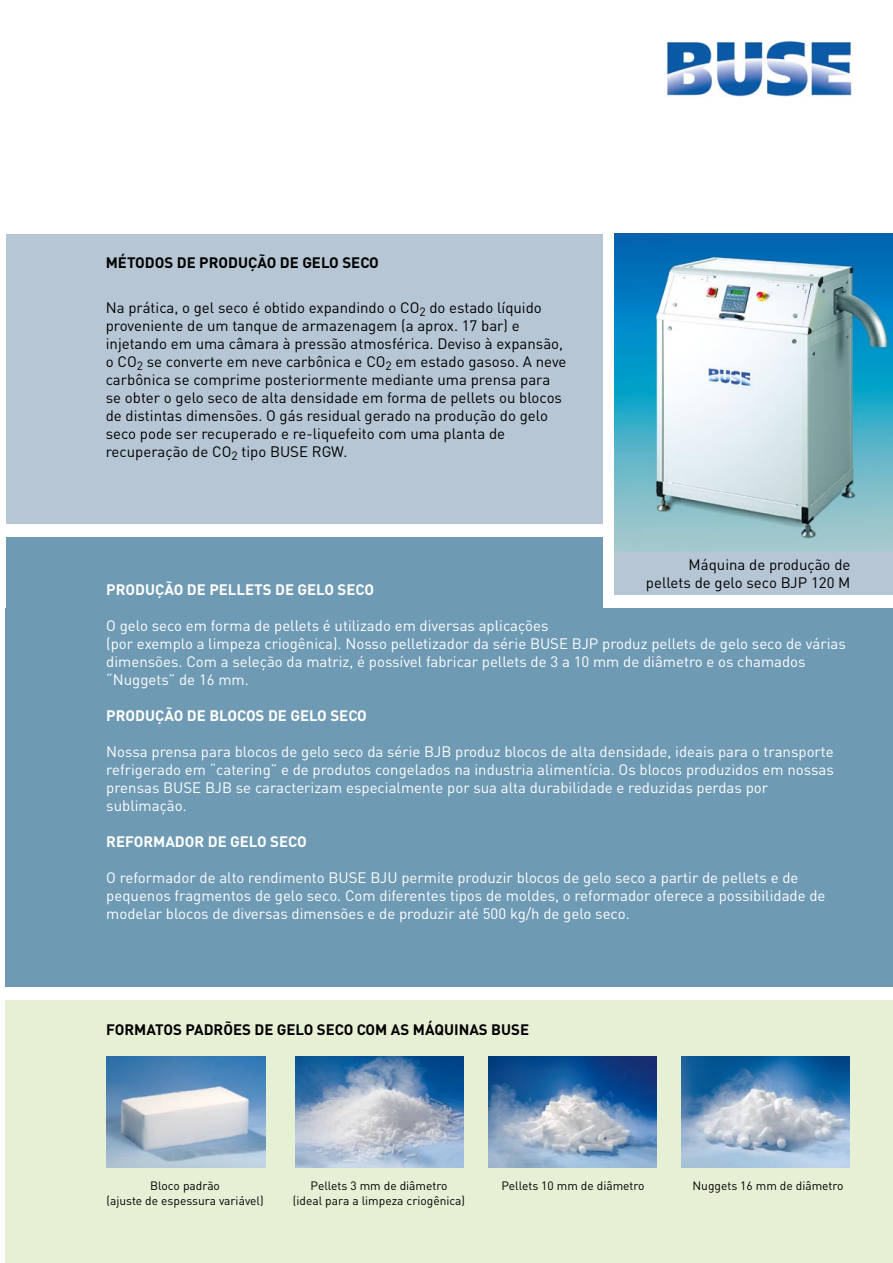
<style>
.page{position:relative;width:893px;height:1263px;background:#fff}
.page>*{position:absolute;margin:0;border:0;box-sizing:border-box;transform-origin:0 0}
.t1{font:15px/18px "DIN Pro";color:#fff}
.t2{font:15px/18px "DIN Pro";color:#000}
.t3{font:700 15px "DIN Pro";color:#fff}
.t4{font:700 15px "DIN Pro";color:#000}
.t5{font:12px/14.4px "DIN Pro";color:#000;text-align:center}
</style>
<div class="page">
<img style="left:666px;top:40px;width:186px;height:56px">
<div style="left:6px;top:234px;width:596px;height:289px;background:#b6c6d4"></div>
<div style="left:6px;top:1001px;width:887px;height:262px;background:#e6f0d5"></div>
<div style="left:6px;top:537px;width:596px;height:84px;background:#6e9ab4"></div>
<div style="left:6px;top:609px;width:887px;height:378px;background:#6e9ab4"></div>
<img style="left:615px;top:234px;width:278px;height:318px">
<div style="left:615px;top:552px;width:278px;height:42px;background:#b6c6d4"></div>
<img style="left:296px;top:1056px;width:167px;height:111px">
<img style="left:489px;top:1056px;width:168px;height:111px">
<img style="left:682px;top:1056px;width:168px;height:111px">
<img style="left:106px;top:1056px;width:160px;height:111px">
<p class="t4" style="left:106px;top:253px;width:275px">MÉTODOS DE PRODUÇÃO DE GELO SECO</p>
<p class="t2" style="left:106px;top:298px;width:462px">Na prática, o gel seco é obtido expandindo o CO<sub>2</sub> do estado líquido proveniente de um tanque de armazenagem (a aprox. 17 bar) e injetando em uma câmara à pressão atmosférica. Deviso à expansão, o CO<sub>2</sub> se converte em neve carbônica e CO<sub>2</sub> em estado gasoso. A neve carbônica se comprime posteriormente mediante uma prensa para se obter o gelo seco de alta densidade em forma de pellets ou blocos de distintas dimensões. O gás residual gerado na produção do gelo seco pode ser recuperado e re-liquefeito com uma planta de recuperação de CO<sub>2</sub> tipo BUSE RGW.</p>
<p class="t2" style="left:646px;top:555px;width:206px;text-align:right">Máquina de produção de pellets de gelo seco BJP 120 M</p>
<p class="t3" style="left:106px;top:579px;width:269px">PRODUÇÃO DE PELLETS DE GELO SECO</p>
<p class="t1" style="left:106px;top:616px;width:741px">O gelo seco em forma de pellets é utilizado em diversas aplicações<br>(por exemplo a limpeza criogênica). Nosso pelletizador da série BUSE BJP produz pellets de gelo seco de várias dimensões. Com a seleção da matriz, é possível fabricar pellets de 3 a 10 mm de diâmetro e os chamados “Nuggets” de 16 mm.</p>
<p class="t3" style="left:106px;top:705px;width:262px">PRODUÇÃO DE BLOCOS DE GELO SECO</p>
<p class="t1" style="left:106px;top:742px;width:729px">Nossa prensa para blocos de gelo seco da série BJB produz blocos de alta densidade, ideais para o transporte refrigerado em “catering” e de produtos congelados na industria alimentícia. Os blocos produzidos em nossas prensas BUSE BJB se caracterizam especialmente por sua alta durabilidade e reduzidas perdas por sublimação.</p>
<p class="t3" style="left:106px;top:831px;width:202px">REFORMADOR DE GELO SECO</p>
<p class="t1" style="left:106px;top:868px;width:721px">O reformador de alto rendimento BUSE BJU permite produzir blocos de gelo seco a partir de pellets e de pequenos fragmentos de gelo seco. Com diferentes tipos de moldes, o reformador oferece a possibilidade de modelar blocos de diversas dimensões e de produzir até 500 kg/h de gelo seco.</p>
<p class="t4" style="left:106px;top:1020px;width:424px">FORMATOS PADRÕES DE GELO SECO COM AS MÁQUINAS BUSE</p>
<p class="t5" style="left:107px;top:1178px;width:159px">Bloco padrão<br>(ajuste de espessura variável)</p>
<p class="t5" style="left:501px;top:1178px;width:145px">Pellets 10 mm de diâmetro</p>
<p class="t5" style="left:692px;top:1178px;width:153px">Nuggets 16 mm de diâmetro</p>
<p class="t5" style="left:293px;top:1178px;width:174px">Pellets 3 mm de diâmetro<br>(ideal para a limpeza criogênica)</p>
</div>
